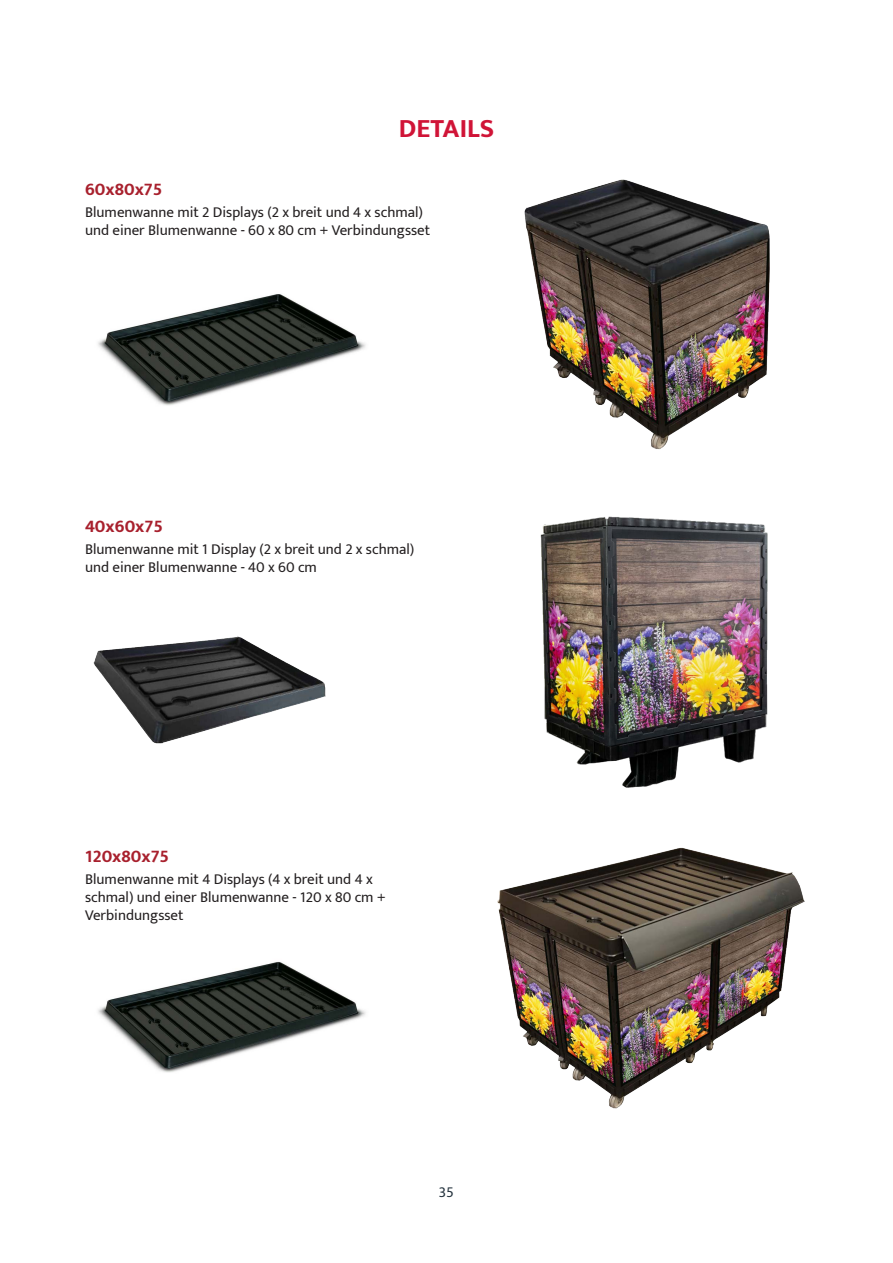
<style>
.page{position:relative;width:893px;height:1263px;background:#fff}
.page>*{position:absolute;margin:0;border:0;box-sizing:border-box;transform-origin:0 0}
.t1{font:700 27px "Mukta Vaani";color:#d01437}
.t2{font:700 18px "Mukta Vaani";color:#a8202d}
.t3{font:15px/18px "Mukta Vaani";color:#231f20}
.t4{font:15px "Mukta Vaani";color:#273540}
</style>
<div class="page">
<img style="left:497px;top:847px;width:308px;height:262px">
<img style="left:98px;top:961px;width:268px;height:112px">
<img style="left:98px;top:294px;width:268px;height:112px">
<img style="left:524px;top:179px;width:246px;height:271px">
<img style="left:540px;top:516px;width:228px;height:272px">
<img style="left:93px;top:636px;width:233px;height:108px">
<p class="t1" style="left:399px;top:112px;width:97px">DETAILS</p>
<p class="t2" style="left:85px;top:178px;width:79px">60x80x75</p>
<p class="t3" style="left:85px;top:205px;width:347px">Blumenwanne mit 2 Displays (2 x breit und 4 x schmal) und einer Blumenwanne - 60 x 80 cm + Verbindungsset</p>
<p class="t2" style="left:85px;top:515px;width:79px">40x60x75</p>
<p class="t3" style="left:85px;top:542px;width:331px">Blumenwanne mit 1 Display (2 x breit und 2 x schmal) und einer Blumenwanne - 40 x 60 cm</p>
<p class="t2" style="left:85px;top:845px;width:86px">120x80x75</p>
<p class="t3" style="left:85px;top:872px;width:302px">Blumenwanne mit 4 Displays (4 x breit und 4 x schmal) und einer Blumenwanne - 120 x 80 cm +<br>Verbindungsset</p>
<p class="t4" style="left:439px;top:1183px;width:17px">35</p>
</div>
